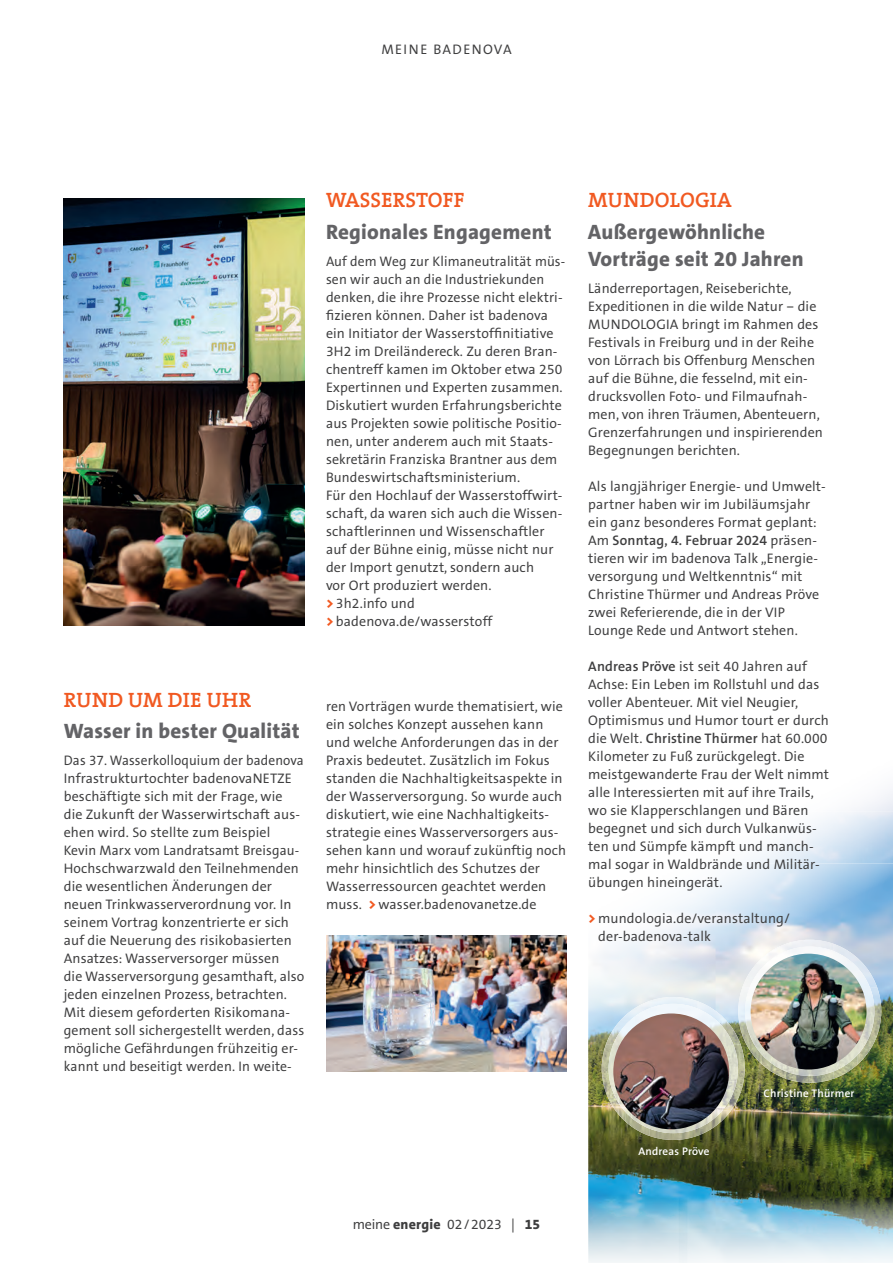
<style>
.page{position:relative;width:893px;height:1263px;background:#fff}
.page>*{position:absolute;margin:0;border:0;box-sizing:border-box;transform-origin:0 0}
.t1{font:800 21px/27px "Thesans Badenova";letter-spacing:.01em;color:#636366}
.t2{font:700 21px "Theserif Badenova";letter-spacing:.01em;color:#f15921}
.t3{font:13.95px/18px "Thesans Badenova";letter-spacing:.01em;color:#3e3e3f}
.t4{font:13.95px/18px "Thesans Badenova";letter-spacing:.01em;color:#3e3e3f;scale:.96 1}
.t5{font:13.95px "Thesans Badenova";letter-spacing:.1em;color:#3e3e3f}
.t6{font:700 11.1px "Thesans Badenova";letter-spacing:.02em;color:#fff}
.s1{font-weight:800;color:#f15921}
.s2{font-weight:700}
.s3{font-weight:800}
</style>
<div class="page">
<img style="left:588px;top:791px;width:305px;height:472px">
<img style="left:64px;top:198px;width:241px;height:428px">
<img style="left:326px;top:936px;width:241px;height:135px">
<p class="t5" style="left:381px;top:42px;width:132px">MEINE BADENOVA</p>
<h1 class="t2" style="left:326px;top:189px;width:140px">WASSERSTOFF</h1>
<h1 class="t1" style="left:326px;top:218px;width:227px">Regionales Engagement</h1>
<p class="t3" style="left:326px;top:252px;width:241px">Auf dem Weg zur Klimaneutralität müs&shy;sen wir auch an die Industriekunden denken, die ihre Prozesse nicht elektri&shy;fizieren können. Daher ist badenova ein Initiator der Wasserstoffinitiative 3H2 im Dreiländereck. Zu deren Bran&shy;chentreff kamen im Oktober etwa 250<br>Expertinnen und Experten zusammen.<br>Diskutiert wurden Erfahrungsberichte aus Projekten sowie politische Positio&shy;nen, unter anderem auch mit Staats&shy;sekretärin Franziska Brantner aus dem Bundeswirtschaftsministerium.<br>Für den Hochlauf der Wasserstoffwirt&shy;schaft, da waren sich auch die Wissen&shy;schaftlerinnen und Wissenschaftler auf der Bühne einig, müsse nicht nur der Import genutzt, sondern auch<br>vor Ort produziert werden.<br><span class="s1">&gt;</span> 3h2.info und<br><span class="s1">&gt;</span> badenova.de/wasserstoff</p>
<h1 class="t2" style="left:64px;top:688px;width:189px">RUND UM DIE UHR</h1>
<h1 class="t1" style="left:64px;top:718px;width:237px">Wasser in bester Qualität</h1>
<p class="t4" style="left:64px;top:752px;width:252px">Das 37. Wasserkolloquium der badenova Infrastrukturtochter badenovaNETZE beschäftigte sich mit der Frage, wie die Zukunft der Wasserwirtschaft aus&shy;ehen wird. So stellte zum Beispiel Kevin Marx vom Landratsamt Breisgau-Hochschwarzwald den Teilnehmenden die wesentlichen Änderungen der neuen Trinkwasserverordnung vor. In seinem Vortrag konzentrierte er sich auf die Neuerung des risikobasierten Ansatzes: Wasserversorger müssen<br>die Wasserversorgung gesamthaft, also jeden einzelnen Prozess, betrachten.<br>Mit diesem geforderten Risikomana&shy;gement soll sichergestellt werden, dass mögliche Gefährdungen frühzeitig er&shy;kannt und beseitigt werden. In weite-</p>
<p class="t3" style="left:326px;top:698px;width:242px">ren Vorträgen wurde thematisiert, wie ein solches Konzept aussehen kann und welche Anforderungen das in der Praxis bedeutet. Zusätzlich im Fokus standen die Nachhaltigkeitsaspekte in der Wasserversorgung. So wurde auch diskutiert, wie eine Nachhaltigkeits&shy;strategie eines Wasserversorgers aus&shy;sehen kann und worauf zukünftig noch mehr hinsichtlich des Schutzes der Wasserressourcen geachtet werden muss. <span class="s1">&gt;</span> wasser.badenovanetze.de</p>
<h1 class="t2" style="left:588px;top:189px;width:145px">MUNDOLOGIA</h1>
<h1 class="t1" style="left:588px;top:218px;width:217px">Außergewöhnliche<br>Vorträge seit 20 Jahren</h1>
<p class="t3" style="left:588px;top:279px;width:236px">Länderreportagen, Reiseberichte, Expeditionen in die wilde Natur – die MUNDOLOGIA bringt im Rahmen des Festivals in Freiburg und in der Reihe von Lörrach bis Offenburg Menschen auf die Bühne, die fesselnd, mit ein&shy;drucksvollen Foto- und Filmaufnah&shy;men, von ihren Träumen, Abenteuern, Grenzerfahrungen und inspirierenden Begegnungen berichten.</p>
<p class="t3" style="left:588px;top:477px;width:239px">Als langjähriger Energie- und Umwelt&shy;partner haben wir im Jubiläumsjahr ein ganz besonderes Format geplant:<br>Am <span class="s2">Sonntag, 4. Februar 2024</span> präsen&shy;tieren wir im badenova Talk „Energie&shy;versorgung und Weltkenntnis“ mit Christine Thürmer und Andreas Pröve zwei Referierende, die in der VIP Lounge Rede und Antwort stehen.</p>
<p class="t3" style="left:588px;top:657px;width:242px"><span class="s2">Andreas Pröve</span> ist seit 40 Jahren auf Achse: Ein Leben im Rollstuhl und das voller Abenteuer. Mit viel Neugier, Optimismus und Humor tourt er durch die Welt. <span class="s2">Christine Thürmer</span> hat 60.000<br>Kilometer zu Fuß zurückgelegt. Die meistgewanderte Frau der Welt nimmt alle Interessierten mit auf ihre Trails, wo sie Klapperschlangen und Bären begegnet und sich durch Vulkanwüs&shy;ten und Sümpfe kämpft und manch&shy;mal sogar in Waldbrände und Militär&shy;übungen hineingerät.</p>
<p class="t3" style="left:598px;top:909px;width:193px;text-indent:-10px"><span class="s1">&gt;</span> mundologia.de/veranstaltung/ der-badenova-talk</p>
<p class="t6" style="left:638px;top:1145px;width:73px">Andreas Pröve</p>
<p class="t6" style="left:764px;top:1088px;width:92px">Christine Thürmer</p>
<p class="t3" style="left:353px;top:1215px;width:189px">meine <span class="s3">energie</span> 02/2023 | <span class="s3">15</span></p>
</div>
